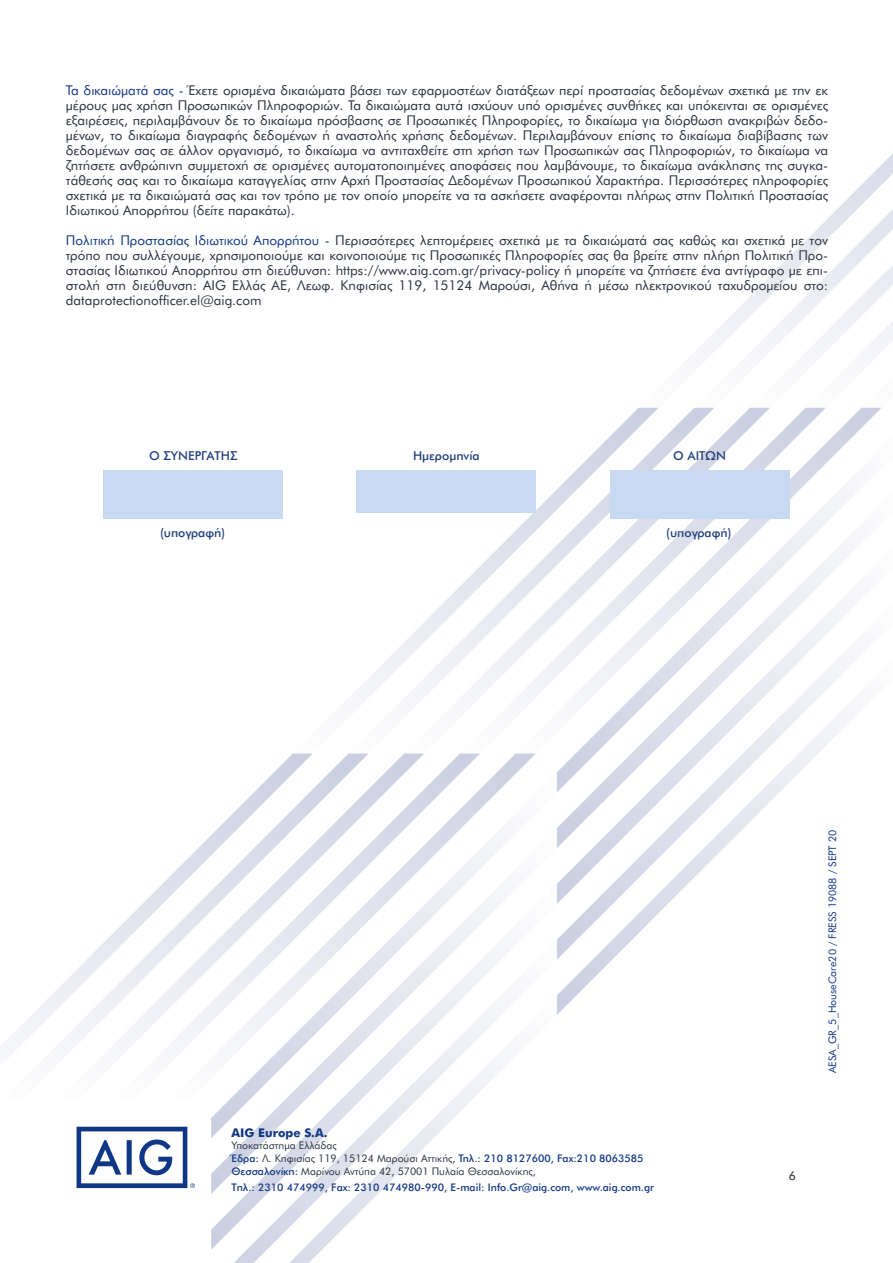
<style>
.page{position:relative;width:893px;height:1263px;background:#fff}
.page>*{position:absolute;margin:0;border:0;box-sizing:border-box;transform-origin:0 0}
.t1{font:13.5px/15px "AIG Futura GR";color:#2a323e;text-align:justify}
.t2{font:500 12.3px "AIG Futura GR";color:#213f7d}
.t3{font:700 12px "AIG Futura GR";color:#103785}
.t4{font:12px "AIG Futura GR";color:#231f20}
.t5{font:10.5px/12.6px "AIG Futura GR";color:#2a323e}
.t6{font:500 10.5px "AIG Futura GR";color:#103785}
.t7{font:10.5px "AIG Futura GR";color:#103785}
.s1{color:#103785}
.s2{font-weight:500;color:#103785}
</style>
<div class="page">
<img style="left:639px;top:153px;width:254px;height:255px">
<img style="left:557px;top:960px;width:55px;height:54px">
<img style="left:558px;top:904px;width:110px;height:56px">
<img style="left:557px;top:848px;width:167px;height:56px">
<img style="left:557px;top:792px;width:222px;height:56px">
<img style="left:557px;top:754px;width:260px;height:38px">
<img style="left:826px;top:408px;width:54px;height:337px">
<svg style="left:861px;top:408px;width:20px;height:1px"></svg>
<img style="left:770px;top:408px;width:56px;height:346px">
<svg style="left:806px;top:408px;width:20px;height:1px"></svg>
<img style="left:714px;top:408px;width:56px;height:346px">
<svg style="left:750px;top:408px;width:20px;height:1px"></svg>
<img style="left:658px;top:408px;width:56px;height:346px">
<svg style="left:694px;top:408px;width:20px;height:1px"></svg>
<img style="left:356px;top:408px;width:302px;height:346px">
<svg style="left:638px;top:408px;width:21px;height:1px"></svg>
<svg style="left:557px;top:995px;width:1px;height:20px"></svg>
<img style="left:234px;top:1250px;width:88px;height:13px">
<svg style="left:557px;top:939px;width:1px;height:20px"></svg>
<img style="left:211px;top:1194px;width:167px;height:56px">
<svg style="left:557px;top:884px;width:1px;height:20px"></svg>
<img style="left:211px;top:1138px;width:222px;height:56px">
<svg style="left:557px;top:828px;width:1px;height:20px"></svg>
<img style="left:211px;top:1099px;width:261px;height:39px">
<svg style="left:557px;top:772px;width:1px;height:20px"></svg>
<img style="left:480px;top:753px;width:55px;height:338px">
<svg style="left:516px;top:753px;width:20px;height:1px"></svg>
<img style="left:424px;top:753px;width:56px;height:346px">
<svg style="left:460px;top:753px;width:20px;height:1px"></svg>
<img style="left:368px;top:753px;width:56px;height:346px">
<svg style="left:404px;top:753px;width:20px;height:1px"></svg>
<img style="left:313px;top:754px;width:55px;height:345px">
<svg style="left:348px;top:753px;width:21px;height:1px"></svg>
<img style="left:11px;top:753px;width:302px;height:346px">
<svg style="left:293px;top:753px;width:20px;height:1px"></svg>
<svg style="left:77px;top:1127px;width:118px;height:61px"></svg>
<div style="left:610px;top:470px;width:179px;height:49px;background:#c8daf2"></div>
<div style="left:357px;top:470px;width:179px;height:42px;background:#c8daf2"></div>
<div style="left:104px;top:470px;width:179px;height:49px;background:#c8daf2"></div>
<p class="t1" style="left:66px;top:82px;width:764px"><span class="s1">Τα δικαιώματά σας -</span> Έχετε ορισμένα δικαιώματα βάσει των εφαρμοστέων διατάξεων περί προστασίας δεδομένων σχετικά με την εκ μέρους μας χρήση Προσωπικών Πληροφοριών. Τα δικαιώματα αυτά ισχύουν υπό ορισμένες συνθήκες και υπόκεινται σε ορισμένες εξαιρέσεις, περιλαμβάνουν δε το δικαίωμα πρόσβασης σε Προσωπικές Πληροφορίες, το δικαίωμα για διόρθωση ανακριβών δεδο&shy;μένων, το δικαίωμα διαγραφής δεδομένων ή αναστολής χρήσης δεδομένων. Περιλαμβάνουν επίσης το δικαίωμα διαβίβασης των δεδομένων σας σε άλλον οργανισμό, το δικαίωμα να αντιταχθείτε στη χρήση των Προσωπικών σας Πληροφοριών, το δικαίωμα να ζητήσετε ανθρώπινη συμμετοχή σε ορισμένες αυτοματοποιημένες αποφάσεις που λαμβάνουμε, το δικαίωμα ανάκλησης της συγκα&shy;τάθεσής σας και το δικαίωμα καταγγελίας στην Αρχή Προστασίας ∆εδομένων Προσωπικού Χαρακτήρα. Περισσότερες πληροφορίες σχετικά με τα δικαιώματά σας και τον τρόπο με τον οποίο μπορείτε να τα ασκήσετε αναφέρονται πλήρως στην Πολιτική Προστασίας Ιδιωτικού Απορρήτου (δείτε παρακάτω).</p>
<p class="t1" style="left:66px;top:232px;width:764px"><span class="s1">Πολιτική Προστασίας Ιδιωτικού Απορρήτου -</span> Περισσότερες λεπτομέρειες σχετικά με τα δικαιώματά σας καθώς και σχετικά με τον τρόπο που συλλέγουμε, χρησιμοποιούμε και κοινοποιούμε τις Προσωπικές Πληροφορίες σας θα βρείτε στην πλήρη Πολιτική Προ&shy;στασίας Ιδιωτικού Απορρήτου στη διεύθυνση: https://www.aig.com.gr/privacy-policy ή μπορείτε να ζητήσετε ένα αντίγραφο με επι&shy;στολή στη διεύθυνση: AIG Ελλάς ΑΕ, Λεωφ. Κηφισίας 119, 15124 Μαρούσι, Αθήνα ή μέσω ηλεκτρονικού ταχυδρομείου στο: dataprotectionofficer.el@aig.com</p>
<p class="t2" style="left:149px;top:448px;width:90px">Ο ΣΥΝΕΡΓΑΤΗΣ</p>
<p class="t2" style="left:413px;top:448px;width:68px">Ημερομηνία</p>
<p class="t2" style="left:673px;top:448px;width:54px">Ο ΑΙΤΩΝ</p>
<p class="t2" style="left:160px;top:525px;width:67px">(υπογραφή)</p>
<p class="t2" style="left:666px;top:525px;width:67px">(υπογραφή)</p>
<p class="t3" style="left:231px;top:1125px;width:97px">AIG Europe S.A.</p>
<p class="t5" style="left:231px;top:1139px;width:414px">Υποκατάστημα Ελλάδας<br><span class="s2">Έδρα:</span> Λ. Κηφισίας 119, 15124 Μαρούσι Αττικής, <span class="s2">Τηλ.: 210 8127600, Fax:210 8063585<br>Θεσσαλονίκη:</span> Μαρίνου Αντύπα 42, 57001 Πυλαία Θεσσαλονίκης,</p>
<p class="t6" style="left:231px;top:1181px;width:424px">Tηλ.: 2310 474999, Fax: 2310 474980-990, E-mail: Info.Gr@aig.com, www.aig.com.gr</p>
<p class="t7" style="left:826px;top:1073px;width:245px;rotate:-90deg">AESA_GR_5_HouseCare20 / FRESS 19088 / SEPT 20</p>
<p class="t4" style="left:789px;top:1168px;width:9px">6</p>
</div>
